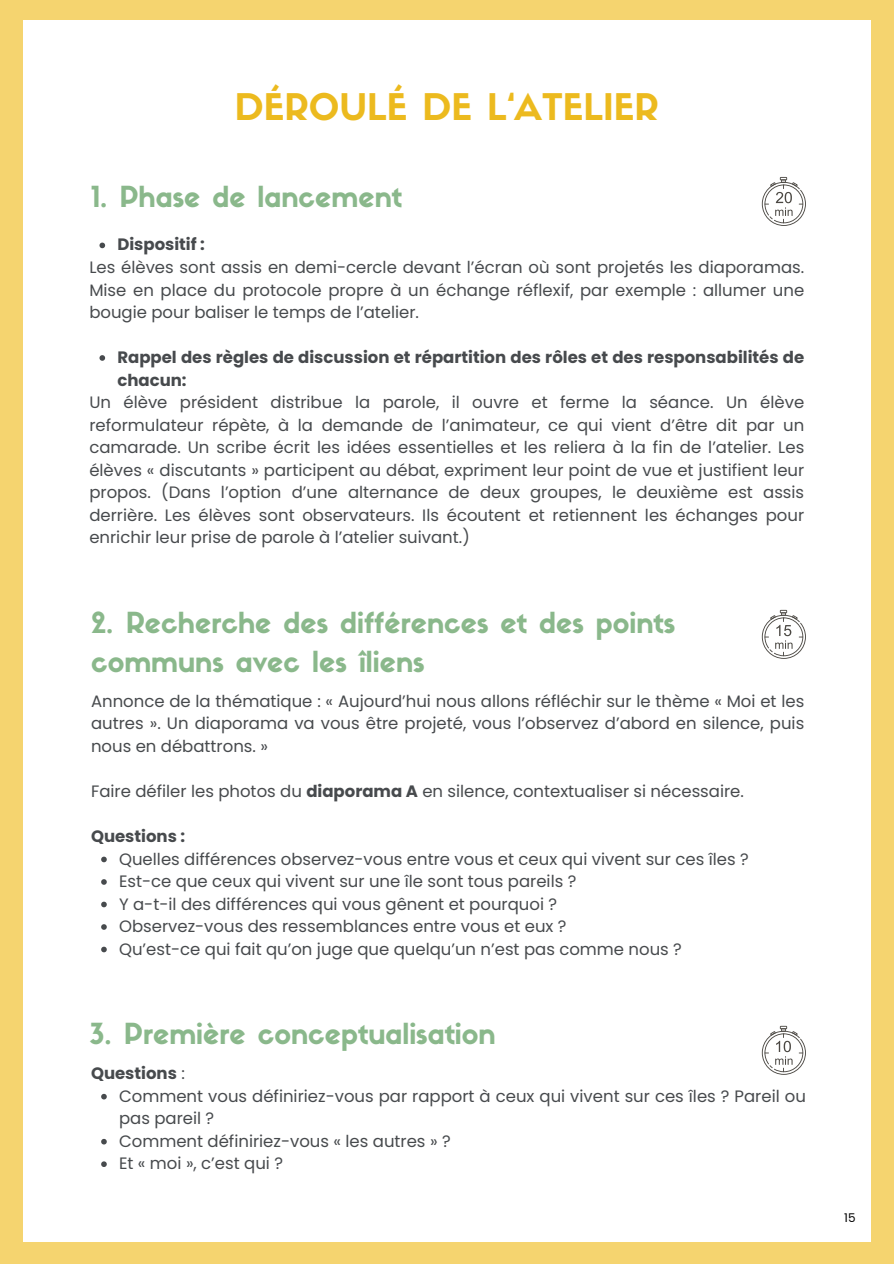
<style>
.page{position:relative;width:894px;height:1264px;background:#fff}
.page>*{position:absolute;margin:0;border:0;box-sizing:border-box;transform-origin:0 0}
.t1{font:36px "Sifonn Basic";color:#ecba1e}
.t2{font:28.5px/39.3px "Sifonn Basic";color:#8ab88b}
.t3{font:16.5px/22.5px "Poppins";color:#474a4d;text-align:justify}
.t4{font:700 16.5px/22.5px "Poppins";color:#474a4d}
.t5{font:12px "Poppins";color:#000}
.s1{font-weight:700}
.s2{font-weight:400}
</style>
<div class="page">
<div style="left:0;top:0;width:893px;height:1263px;background:#f5d46f"></div>
<div style="left:24px;top:20px;width:846px;height:1221px;background:#fff"></div>
<svg style="left:761px;top:177px;width:44px;height:49px"></svg>
<svg style="left:99px;top:242px;width:6px;height:6px"></svg>
<svg style="left:99px;top:355px;width:6px;height:6px"></svg>
<svg style="left:761px;top:610px;width:44px;height:49px"></svg>
<svg style="left:101px;top:856px;width:6px;height:6px"></svg>
<svg style="left:101px;top:879px;width:6px;height:5px"></svg>
<svg style="left:101px;top:901px;width:6px;height:6px"></svg>
<svg style="left:101px;top:924px;width:6px;height:5px"></svg>
<svg style="left:101px;top:946px;width:6px;height:6px"></svg>
<svg style="left:101px;top:1093px;width:6px;height:6px"></svg>
<svg style="left:101px;top:1138px;width:6px;height:6px"></svg>
<svg style="left:101px;top:1161px;width:6px;height:5px"></svg>
<svg style="left:761px;top:1025px;width:44px;height:49px"></svg>
<h1 class="t1" style="left:235px;top:92px;width:425px">DÉROULÉ DE L‘ATELIER</h1>
<p class="t2" style="left:91px;top:181px;width:312px">1. Phase de lancement</p>
<h2 class="t4" style="left:117px;top:233px;width:89px">Dispositif :</h2>
<p class="t3" style="left:89px;top:256px;width:716px">Les élèves sont assis en demi-cercle devant l’écran où sont projetés les diaporamas.<br>Mise en place du protocole propre à un échange réflexif, par exemple : allumer une bougie pour baliser le temps de l’atelier.</p>
<p class="t4" style="left:117px;top:346px;width:688px">Rappel des règles de discussion et répartition des rôles et des responsabilités de chacun:</p>
<p class="t3" style="left:89px;top:391px;width:716px">Un élève président distribue la parole, il ouvre et ferme la séance. Un élève reformulateur répète, à la demande de l’animateur, ce qui vient d’être dit par un camarade. Un scribe écrit les idées essentielles et les reliera à la fin de l’atelier. Les élèves « discutants » participent au débat, expriment leur point de vue et justifient leur propos. (Dans l’option d’une alternance de deux groupes, le deuxième est assis derrière. Les élèves sont observateurs. Ils écoutent et retiennent les échanges pour enrichir leur prise de parole à l’atelier suivant.)</p>
<p class="t2" style="left:91px;top:606px;width:585px">2. Recherche des différences et des points communs avec les îliens</p>
<h2 class="t3" style="left:91px;top:690px;width:714px">Annonce de la thématique : « Aujourd’hui nous allons réfléchir sur le thème « Moi et les autres ». Un diaporama va vous être projeté, vous l’observez d’abord en silence, puis nous en débattrons. »</h2>
<p class="t3" style="left:91px;top:780px;width:654px">Faire défiler les photos du <span class="s1">diaporama A</span> en silence, contextualiser si nécessaire.</p>
<p class="t4" style="left:91px;top:825px;width:96px">Questions :</p>
<p class="t3" style="left:119px;top:847px;width:631px">Quelles différences observez-vous entre vous et ceux qui vivent sur ces îles ?</p>
<h3 class="t3" style="left:119px;top:870px;width:458px">Est-ce que ceux qui vivent sur une île sont tous pareils ?</h3>
<p class="t3" style="left:119px;top:892px;width:439px">Y a-t-il des différences qui vous gênent et pourquoi ?</p>
<p class="t3" style="left:119px;top:915px;width:449px">Observez-vous des ressemblances entre vous et eux ?</p>
<p class="t3" style="left:119px;top:937px;width:564px">Qu’est-ce qui fait qu’on juge que quelqu’un n’est pas comme nous ?</p>
<p class="t2" style="left:89px;top:1017px;width:408px">3. Première conceptualisation</p>
<p class="t4" style="left:91px;top:1062px;width:95px">Questions <span class="s2">:</span></p>
<h2 class="t3" style="left:119px;top:1084px;width:688px">Comment vous définiriez-vous par rapport à ceux qui vivent sur ces îles ? Pareil ou pas pareil ?</h2>
<p class="t3" style="left:119px;top:1129px;width:333px">Comment définiriez-vous « les autres » ?</p>
<p class="t3" style="left:119px;top:1152px;width:165px">Et « moi », c’est qui ?</p>
<p class="t5" style="left:844px;top:1209px;width:13px">15</p>
</div>
